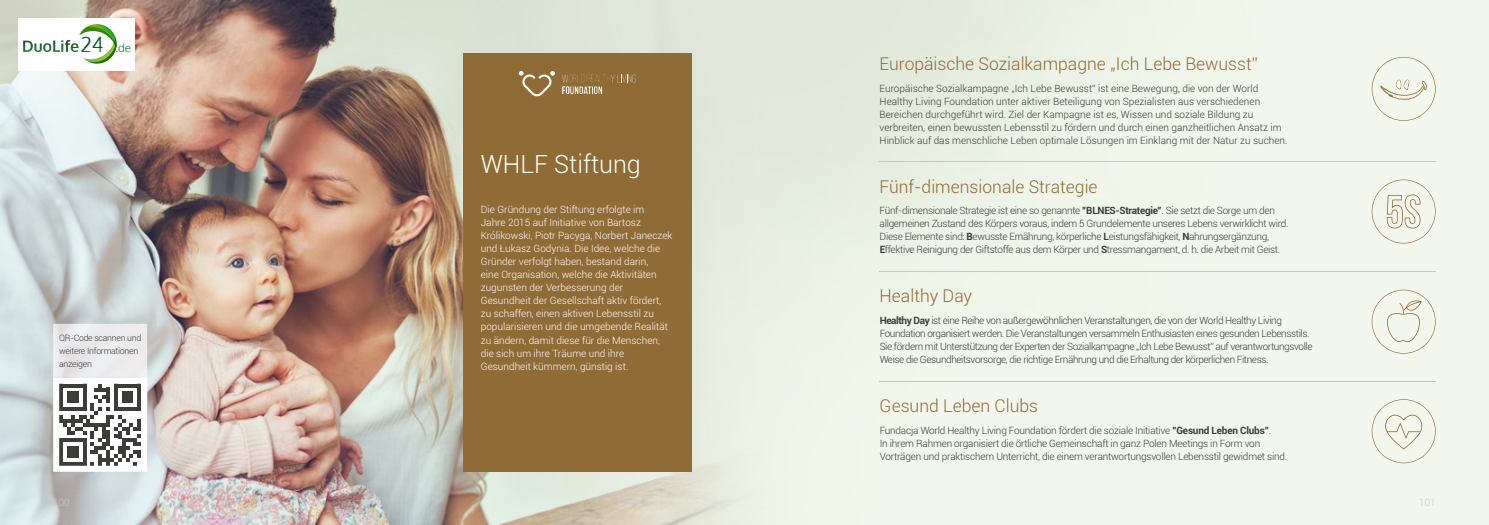
<style>
.page{position:relative;width:1489px;height:525px;background:#fff}
.page>*{position:absolute;margin:0;border:0;box-sizing:border-box;transform-origin:0 0}
.t1{font:300 25px "Roboto";color:#fff}
.t2{font:300 17.5px "Roboto";color:#8f6b36}
.t3{font:300 11.62px "Oxygen";color:#0c6638}
.t4{font:300 10px/13px "Roboto";letter-spacing:-.03em;color:#3c3c3b}
.t5{font:300 10px/13px "Roboto";color:#fff}
.t6{font:300 10px/13px "Roboto";color:#3c3c3b}
.t7{font:300 10px "Roboto";color:#c6c6c6}
.t8{font:300 8.75px/13.1px "Roboto";letter-spacing:-.03em;color:#3c3c3b}
.s1{font-size:20.25px}
.s2{font-weight:700}
</style>
<div class="page">
<img style="left:0;top:0;width:733px;height:524px">
<img style="left:53px;top:324px;width:94px;height:53px">
<svg style="left:53px;top:377px;width:94px;height:94px"></svg>
<div style="left:463px;top:53px;width:228px;height:418px;background:#8f6b36"></div>
<img style="left:538px;top:74px;width:13px;height:20px">
<img style="left:522px;top:74px;width:13px;height:20px">
<svg style="left:531px;top:92px;width:11px;height:4px"></svg>
<svg style="left:519px;top:71px;width:4px;height:5px"></svg>
<svg style="left:550px;top:71px;width:5px;height:5px"></svg>
<svg style="left:611px;top:74px;width:24px;height:8px"></svg>
<svg style="left:562px;top:75px;width:7px;height:19px"></svg>
<hr style="left:879px;top:161px;width:556px;height:1px;background:#c6c6c6">
<hr style="left:879px;top:271px;width:556px;height:1px;background:#c6c6c6">
<hr style="left:879px;top:380px;width:556px;height:1px;background:#c6c6c6">
<img style="left:1371px;top:57px;width:64px;height:64px">
<img style="left:1371px;top:179px;width:64px;height:64px">
<img style="left:1371px;top:289px;width:64px;height:64px">
<img style="left:1371px;top:399px;width:64px;height:64px">
<img style="left:569px;top:75px;width:41px;height:19px">
<img style="left:1395px;top:79px;width:14px;height:11px">
<div style="left:18px;top:18px;width:117px;height:52px;background:#fff"></div>
<svg style="left:23px;top:24px;width:93px;height:39px"></svg>
<p class="t3" style="left:80px;top:40px;width:52px"><span class="s1">24</span> .de</p>
<p class="t8" style="left:59px;top:331px;width:83px">QR-Code scannen und weitere Informationen anzeigen</p>
<h1 class="t1" style="left:481px;top:147px;width:162px">WHLF Stiftung</h1>
<p class="t5" style="left:481px;top:202px;width:193px">Die Gründung der Stiftung erfolgte im<br>Jahre 2015 auf Initiative von Bartosz Królikowski, Piotr Pacyga, Norbert Janeczek und Łukasz Godynia. Die Idee, welche die Gründer verfolgt haben, bestand darin,<br>eine Organisation, welche die Aktivitäten zugunsten der Verbesserung der Gesundheit der Gesellschaft aktiv fördert, zu schaffen, einen aktiven Lebensstil zu popularisieren und die umgebende Realität zu ändern, damit diese für die Menschen, die sich um ihre Träume und ihre Gesundheit kümmern, günstig ist.</p>
<h2 class="t2" style="left:879px;top:51px;width:379px">Europäische Sozialkampagne „Ich Lebe Bewusst”</h2>
<p class="t6" style="left:879px;top:81px;width:409px">Europäische Sozialkampagne „Ich Lebe Bewusst” ist eine Bewegung, die von der World Healthy Living Foundation unter aktiver Beteiligung von Spezialisten aus verschiedenen Bereichen durchgeführt wird. Ziel der Kampagne ist es, Wissen und soziale Bildung zu verbreiten, einen bewussten Lebensstil zu fördern und durch einen ganzheitlichen Ansatz im Hinblick auf das menschliche Leben optimale Lösungen im Einklang mit der Natur zu suchen.</p>
<h2 class="t2" style="left:879px;top:174px;width:219px">Fünf-dimensionale Strategie</h2>
<p class="t4" style="left:879px;top:204px;width:410px">Fünf-dimensionale Strategie ist eine so genannte <span class="s2">”BLNES-Strategie”</span>. Sie setzt die Sorge um den allgemeinen Zustand des Körpers voraus, indem 5 Grundelemente unseres Lebens verwirklicht wird.<br>Diese Elemente sind: <span class="s2">B</span>ewusste Ernährung, körperliche <span class="s2">L</span>eistungsfähigkeit, <span class="s2">N</span>ahrungsergänzung, <span class="s2">E</span>ffektive Reinigung der Giftstoffe aus dem Körper und <span class="s2">S</span>tressmangament, d. h. die Arbeit mit Geist.</p>
<h2 class="t2" style="left:879px;top:283px;width:94px">Healthy Day</h2>
<p class="t4" style="left:879px;top:313px;width:434px"><span class="s2">Healthy Day</span> ist eine Reihe von außergewöhnlichen Veranstaltungen, die von der World Healthy Living Foundation organisiert werden. Die Veranstaltungen versammeln Enthusiasten eines gesunden Lebensstils.<br>Sie fördern mit Unterstützung der Experten der Sozialkampagne „Ich Lebe Bewusst” auf verantwortungsvolle Weise die Gesundheitsvorsorge, die richtige Ernährung und die Erhaltung der körperlichen Fitness.</p>
<h2 class="t2" style="left:879px;top:393px;width:160px">Gesund Leben Clubs</h2>
<p class="t4" style="left:879px;top:423px;width:409px">Fundacja World Healthy Living Foundation fördert die soziale Initiative <span class="s2">”Gesund Leben Clubs”</span>.<br>In ihrem Rahmen organisiert die örtliche Gemeinschaft in ganz Polen Meetings in Form von<br>Vorträgen und praktischem Unterricht, die einem verantwortungsvollen Lebensstil gewidmet sind.</p>
<p class="t7" style="left:1418px;top:495px;width:18px">101</p>
</div>
